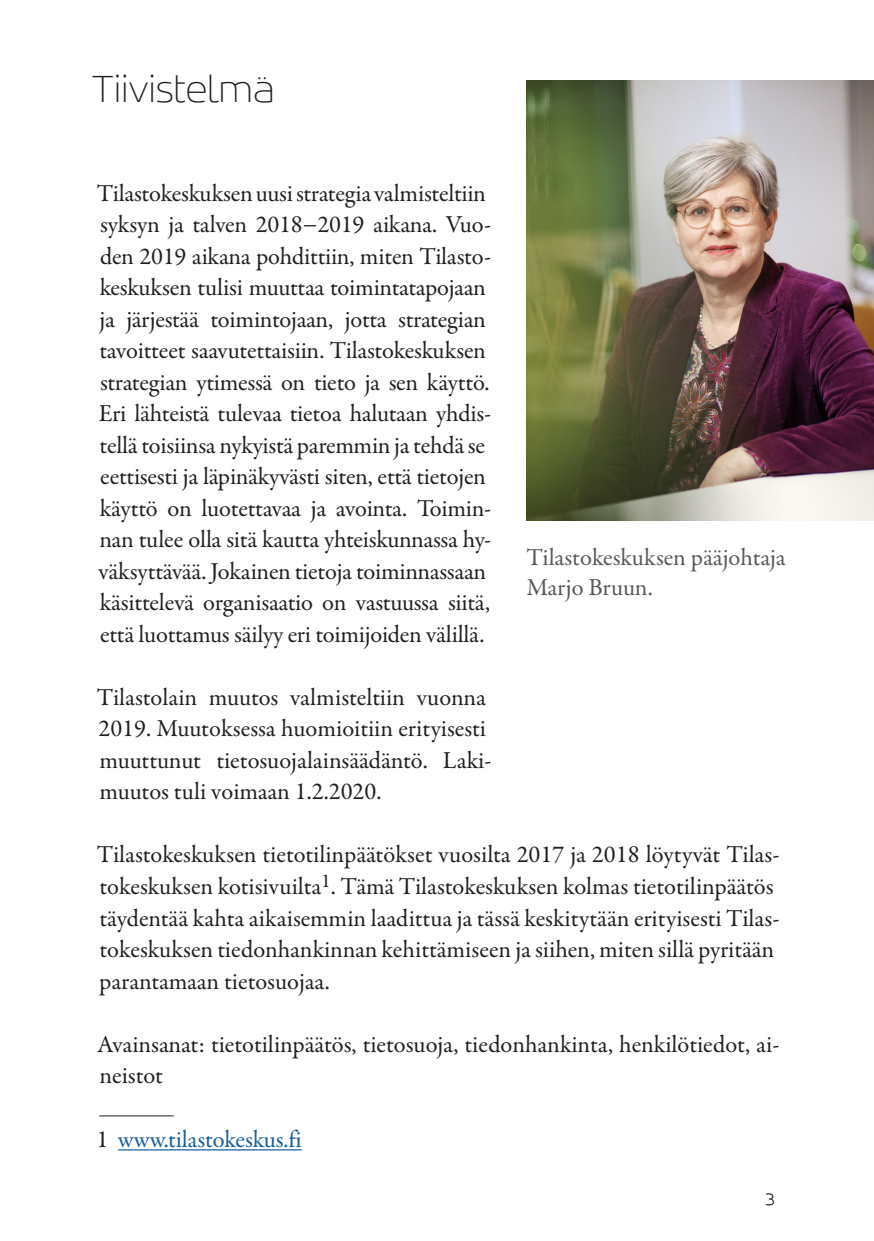
<style>
.page{position:relative;width:874px;height:1241px;background:#fff}
.page>*{position:absolute;margin:0;border:0;box-sizing:border-box;transform-origin:0 0}
.S_H1{font:100 35.88px "Sone";color:#231f20}
.S_p_leipis{font:24.5px/31.5px "Garamond Premr Pro";letter-spacing:-.01em;color:#231f20}
.S_p_kuvateksti{font:24.5px/29.8px "Garamond Premr Pro";color:#57585a}
.S_tekstialaviite{font:24.5px "Garamond Premr Pro";letter-spacing:-.005em;color:#175d9e}
.t1{font:100 17.5px "Sone";color:#231f20}
.s1{color:#231f20}
</style>
<div class="page">
<hr style="left:99px;top:1115px;width:75px;height:1px;background:#231f20">
<hr style="left:118px;top:1148px;width:183px;height:2px;background:#175d9e">
<img style="left:526px;top:80px;width:347px;height:440px">
<h1 class="S_H1" style="left:92px;top:66px;width:184px">Tiivistelmä</h1>
<p class="S_p_leipis" style="left:97px;top:178px;width:396px">Tilastokeskuksen uusi strategia valmisteltiin syksyn ja talven 2018−2019 aikana. Vuo&shy;den 2019 aikana pohdittiin, miten Tilasto&shy;keskuksen tulisi muuttaa toimintatapojaan ja järjestää toimintojaan, jotta strategian tavoitteet saavutettaisiin. Tilastokeskuksen strategian ytimessä on tieto ja sen käyttö.<br>Eri lähteistä tulevaa tietoa halutaan yhdis&shy;tellä toisiinsa nykyistä paremmin ja tehdä se eettisesti ja läpinäkyvästi siten, että tietojen käyttö on luotettavaa ja avointa. Toimin&shy;nan tulee olla sitä kautta yhteiskunnassa hy&shy;väksyttävää. Jokainen tietoja toiminnassaan käsittelevä organisaatio on vastuussa siitä, että luottamus säilyy eri toimijoiden välillä.</p>
<p class="S_p_leipis" style="left:97px;top:682px;width:396px">Tilastolain muutos valmisteltiin vuonna 2019. Muutoksessa huomioitiin erityisesti muuttunut tietosuojalainsäädäntö. Laki&shy;muutos tuli voimaan 1.2.2020.</p>
<p class="S_p_kuvateksti" style="left:526px;top:543px;width:261px">Tilastokeskuksen pääjohtaja<br>Marjo Bruun.</p>
<p class="S_p_leipis" style="left:97px;top:839px;width:684px">Tilastokeskuksen tietotilinpäätökset vuosilta 2017 ja 2018 löytyvät Tilas&shy;tokeskuksen kotisivuilta<sup>1</sup>. Tämä Tilastokeskuksen kolmas tietotilinpäätös täydentää kahta aikaisemmin laadittua ja tässä keskitytään erityisesti Tilas&shy;tokeskuksen tiedonhankinnan kehittämiseen ja siihen, miten sillä pyritään parantamaan tietosuojaa.</p>
<p class="S_p_leipis" style="left:97px;top:1028px;width:683px">Avainsanat: tietotilinpäätös, tietosuoja, tiedonhankinta, henkilötiedot, ai&shy;neistot</p>
<p class="S_tekstialaviite" style="left:97px;top:1124px;width:206px"><span class="s1">1</span> www.tilastokeskus.fi</p>
<p class="t1" style="left:765px;top:1186px;width:10px">3</p>
</div>
